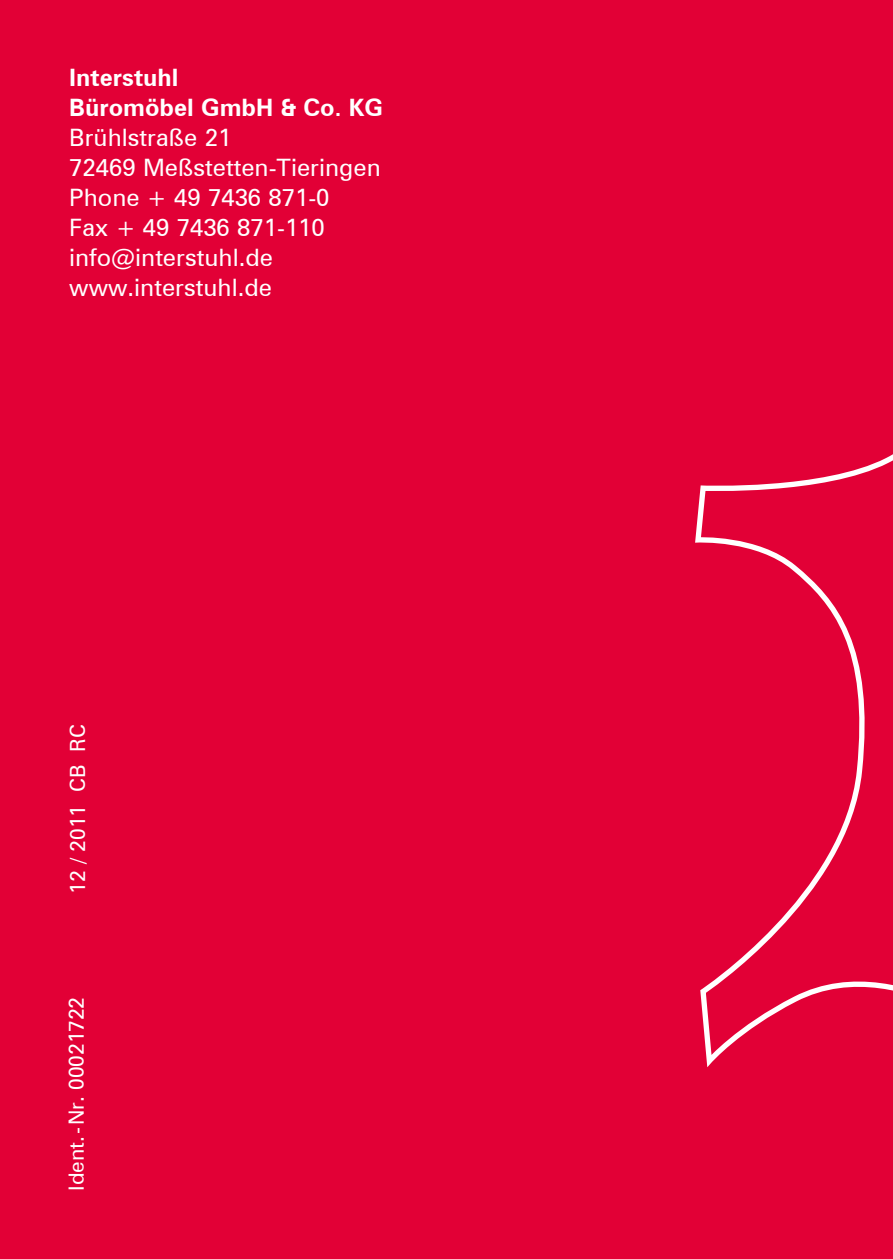
<style>
.page{position:relative;width:893px;height:1259px;background:#e20036}
.page>*{position:absolute;margin:0;border:0;box-sizing:border-box;transform-origin:0 0}
.t1{font:24px/30px "Zurich BT";color:#fff}
.t2{font:700 24px/30px "Zurich BT";color:#fff}
.t3{font:21px "Zurich BT";color:#fff}
</style>
<div class="page">
<svg style="left:695px;top:454px;width:198px;height:613px"></svg>
<p class="t2" style="left:69px;top:62px;width:315px">Interstuhl<br>Büromöbel GmbH &amp; Co. KG</p>
<p class="t1" style="left:69px;top:122px;width:313px">Brühlstraße 21<br>72469 Meßstetten-Tieringen<br>Phone + 49 7436 871-0<br>Fax + 49 7436 871-110 info@interstuhl.de www.interstuhl.de</p>
<p class="t3" style="left:65px;top:894px;width:171px;rotate:-90deg">12 / 2011 CB RC</p>
<p class="t3" style="left:64px;top:1191px;width:195px;rotate:-90deg">Ident.-Nr. 00021722</p>
</div>
